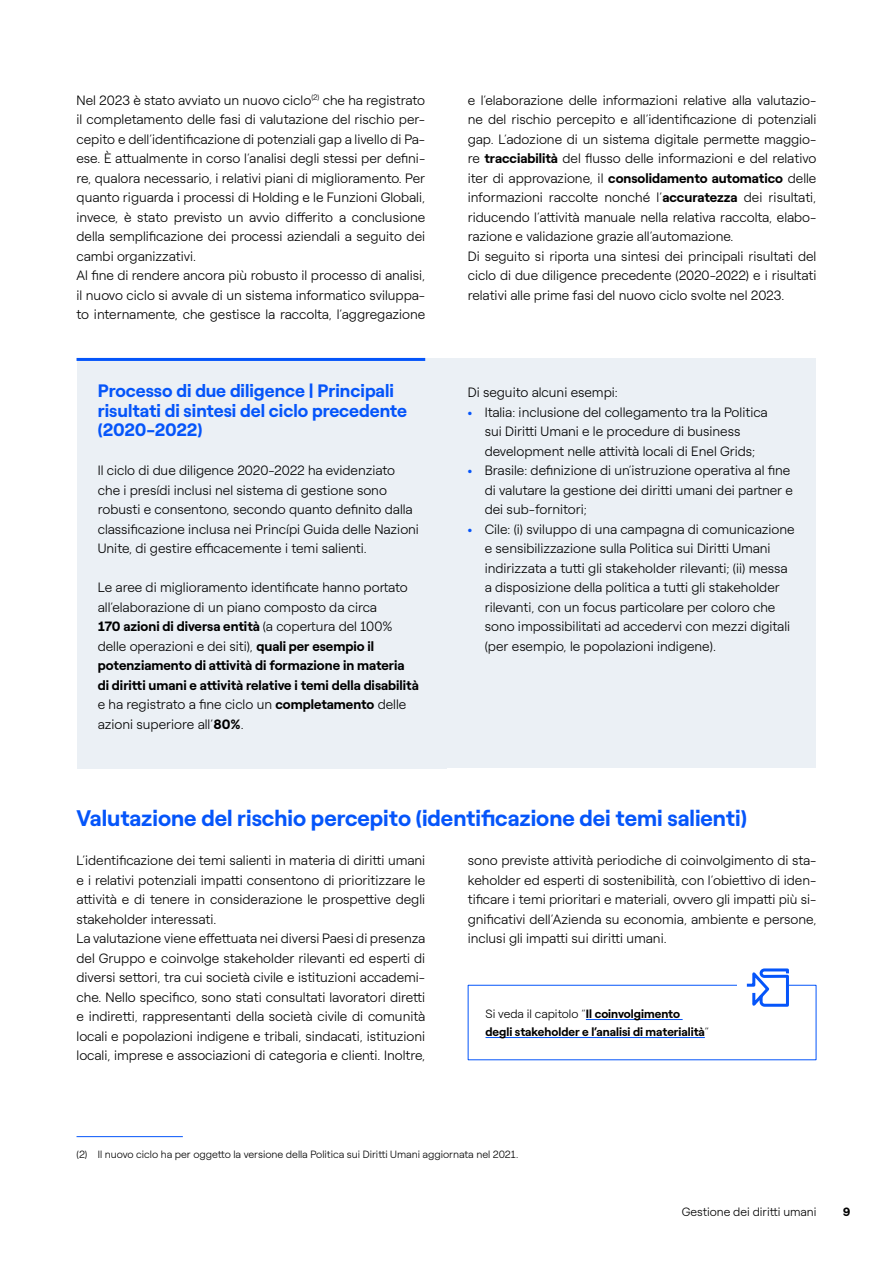
<style>
.page{position:relative;width:893px;height:1263px;background:#fff}
.page>*{position:absolute;margin:0;border:0;box-sizing:border-box;transform-origin:0 0}
.t1{font:700 22.5px "Roobert ENEL";color:#0555fa}
.t2{font:700 18px/19.5px "Roobert ENEL";color:#0555fa}
.t3{font:300 13.5px/19.5px "Roobert ENEL";color:#000}
.t4{font:700 12px/18px "Roobert ENEL";color:#000}
.t5{font:300 12px "Roobert ENEL";color:#000}
.t6{font:300 10.5px "Roobert ENEL";color:#000}
.s1{font-weight:700}
.s2{font-weight:700;color:#0555fa}
.s3{font-weight:300}
</style>
<div class="page">
<hr style="left:77px;top:1136px;width:106px;height:1px;background:#0555fa">
<div style="left:77px;top:358px;width:369px;height:100px;background:#ebf0f5"></div>
<hr style="left:77px;top:358px;width:348px;height:3px;background:#0555fa">
<div style="left:77px;top:436px;width:369px;height:137px;background:#ebf0f5"></div>
<div style="left:77px;top:553px;width:369px;height:196px;background:#ebf0f5"></div>
<div style="left:77px;top:709px;width:369px;height:59px;background:#ebf0f5"></div>
<div style="left:446px;top:358px;width:370px;height:59px;background:#ebf0f5"></div>
<div style="left:446px;top:378px;width:370px;height:98px;background:#ebf0f5"></div>
<div style="left:446px;top:436px;width:370px;height:98px;background:#ebf0f5"></div>
<div style="left:446px;top:495px;width:370px;height:176px;background:#ebf0f5"></div>
<div style="left:446px;top:670px;width:370px;height:79px;background:#ebf0f5"></div>
<div style="left:446px;top:690px;width:370px;height:78px;background:#ebf0f5"></div>
<hr style="left:586px;top:1019px;width:97px;height:1px;background:#0555fa">
<hr style="left:485px;top:1037px;width:220px;height:1px;background:#0555fa">
<svg style="left:746px;top:968px;width:44px;height:39px"></svg>
<p class="t3" style="left:77px;top:89px;width:350px">Nel 2023 è stato avviato un nuovo ciclo<sup>(2)</sup> che ha registrato il completamento delle fasi di valutazione del rischio per&shy;cepito e dell’identificazione di potenziali gap a livello di Pa&shy;ese. È attualmente in corso l’analisi degli stessi per defini&shy;re, qualora necessario, i relativi piani di miglioramento. Per quanto riguarda i processi di Holding e le Funzioni Globali, invece, è stato previsto un avvio differito a conclusione della semplificazione dei processi aziendali a seguito dei cambi organizzativi.<br>Al fine di rendere ancora più robusto il processo di analisi, il nuovo ciclo si avvale di un sistema informatico sviluppa&shy;to internamente, che gestisce la raccolta, l’aggregazione</p>
<h2 class="t2" style="left:98px;top:379px;width:311px">Processo di due diligence | Principali risultati di sintesi del ciclo precedente (2020-2022)</h2>
<p class="t3" style="left:98px;top:460px;width:323px">Il ciclo di due diligence 2020-2022 ha evidenziato che i presídi inclusi nel sistema di gestione sono robusti e consentono, secondo quanto definito dalla classificazione inclusa nei Princípi Guida delle Nazioni Unite, di gestire efficacemente i temi salienti.</p>
<p class="t3" style="left:98px;top:577px;width:322px">Le aree di miglioramento identificate hanno portato all’elaborazione di un piano composto da circa<br><span class="s1">170 azioni di diversa entità</span> (a copertura del 100% delle operazioni e dei siti), <span class="s1">quali per esempio il potenziamento di attività di formazione in materia di diritti umani e attività relative i temi della disabilità </span>e ha registrato a fine ciclo un <span class="s1">completamento</span> delle azioni superiore all’<span class="s1">80%</span>.</p>
<p class="t3" style="left:468px;top:89px;width:350px">e l’elaborazione delle informazioni relative alla valutazio&shy;ne del rischio percepito e all’identificazione di potenziali gap. L’adozione di un sistema digitale permette maggio&shy;re <span class="s1">tracciabilità</span> del flusso delle informazioni e del relativo iter di approvazione, il <span class="s1">consolidamento automatico</span> delle informazioni raccolte nonché l’<span class="s1">accuratezza</span> dei risultati, riducendo l’attività manuale nella relativa raccolta, elabo&shy;razione e validazione grazie all’automazione.<br>Di seguito si riporta una sintesi dei principali risultati del ciclo di due diligence precedente (2020-2022) e i risultati relativi alle prime fasi del nuovo ciclo svolte nel 2023.</p>
<p class="t3" style="left:468px;top:382px;width:151px">Di seguito alcuni esempi:</p>
<p class="t3" style="left:485px;top:401px;width:284px;text-indent:-17px"><span class="s2">•</span> Italia: inclusione del collegamento tra la Politica sui Diritti Umani e le procedure di business development nelle attività locali di Enel Grids;</p>
<p class="t3" style="left:485px;top:460px;width:310px;text-indent:-17px"><span class="s2">•</span> Brasile: definizione di un’istruzione operativa al fine di valutare la gestione dei diritti umani dei partner e dei sub-fornitori;</p>
<p class="t3" style="left:485px;top:518px;width:311px;text-indent:-17px"><span class="s2">•</span> Cile: (i) sviluppo di una campagna di comunicazione e sensibilizzazione sulla Politica sui Diritti Umani indirizzata a tutti gli stakeholder rilevanti; (ii) messa a disposizione della politica a tutti gli stakeholder rilevanti, con un focus particolare per coloro che sono impossibilitati ad accedervi con mezzi digitali (per esempio, le popolazioni indigene).</p>
<h1 class="t1" style="left:77px;top:801px;width:672px">Valutazione del rischio percepito (identificazione dei temi salienti)</h1>
<p class="t3" style="left:77px;top:850px;width:350px">L’identificazione dei temi salienti in materia di diritti umani e i relativi potenziali impatti consentono di prioritizzare le attività e di tenere in considerazione le prospettive degli stakeholder interessati.<br>La valutazione viene effettuata nei diversi Paesi di presenza del Gruppo e coinvolge stakeholder rilevanti ed esperti di diversi settori, tra cui società civile e istituzioni accademi&shy;che. Nello specifico, sono stati consultati lavoratori diretti e indiretti, rappresentanti della società civile di comunità locali e popolazioni indigene e tribali, sindacati, istituzioni locali, imprese e associazioni di categoria e clienti. Inoltre,</p>
<p class="t3" style="left:468px;top:849px;width:350px;text-align:justify">sono previste attività periodiche di coinvolgimento di sta&shy;keholder ed esperti di sostenibilità, con l’obiettivo di iden&shy;tificare i temi prioritari e materiali, ovvero gli impatti più si&shy;gnificativi dell’Azienda su economia, ambiente e persone, inclusi gli impatti sui diritti umani.</p>
<p class="t4" style="left:485px;top:1004px;width:225px"><span class="s3">Si veda il capitolo “</span>Il coinvolgimento degli stakeholder e l’analisi di materialità<span class="s3">”</span></p>
<p class="t6" style="left:77px;top:1146px;width:443px">(2) Il nuovo ciclo ha per oggetto la versione della Politica sui Diritti Umani aggiornata nel 2021.</p>
<p class="t5" style="left:682px;top:1203px;width:136px">Gestione dei diritti umani</p>
<p class="t4" style="left:843px;top:1202px;width:9px">9</p>
</div>
